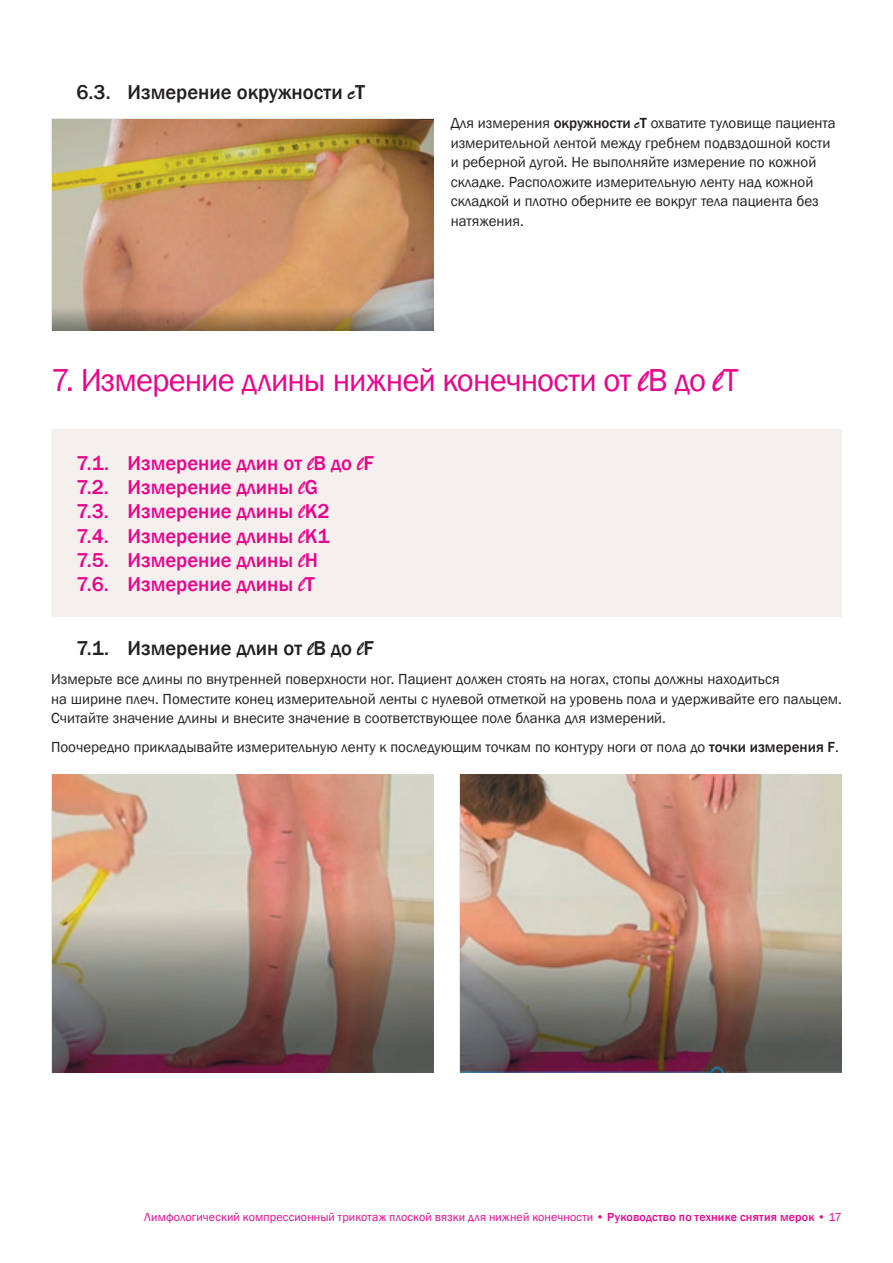
<style>
.page{position:relative;width:893px;height:1263px;background:#fff}
.page>*{position:absolute;margin:0;border:0;box-sizing:border-box;transform-origin:0 0}
.t1{font:32.7px "Franklin Gothic";letter-spacing:-.025em;color:#ed028c}
.t2{font:500 20.7px/24.5px "Franklin Gothic";color:#ed028c}
.t3{font:500 20.7px "Franklin Gothic";color:#231f20}
.t4{font:15px/19.5px "Franklin Gothic";color:#231f20}
.t5{font:12px "Franklin Gothic";letter-spacing:.015em;color:#ed028c}
.s1{font-family:"Brush Script Std";font-weight:400}
.s2{font-weight:500}
.s3{font-family:"Brush Script Std"}
</style>
<div class="page">
<img style="left:52px;top:119px;width:382px;height:211px">
<div style="left:51px;top:429px;width:791px;height:188px;background:#f3f0ee"></div>
<img style="left:53px;top:775px;width:381px;height:297px">
<img style="left:460px;top:775px;width:381px;height:297px">
<h2 class="t3" style="left:77px;top:79px;width:290px">6.3. Измерение окружности <span class="s1">c</span>T</h2>
<p class="t4" style="left:451px;top:114px;width:387px">Для измерения <span class="s2">окружности</span> <span class="s3">c</span><span class="s2">T</span> охватите туловище пациента измерительной лентой между гребнем подвздошной кости и реберной дугой. Не выполняйте измерение по кожной складке. Расположите измерительную ленту над кожной складкой и плотно оберните ее вокруг тела пациента без натяжения.</p>
<h1 class="t1" style="left:51px;top:360px;width:689px">7. Измерение длины нижней конечности от <span class="s3">l</span> B до <span class="s3">l</span> T</h1>
<h2 class="t2" style="left:77px;top:451px;width:299px">7.1. Измерение длин от <span class="s1">l</span>B до <span class="s1">l</span>F<br>7.2. Измерение длины <span class="s1">l</span>G<br>7.3. Измерение длины <span class="s1">l</span>K2<br>7.4. Измерение длины <span class="s1">l</span>K1<br>7.5. Измерение длины <span class="s1">l</span>H<br>7.6. Измерение длины <span class="s1">l</span>T</h2>
<h2 class="t3" style="left:77px;top:635px;width:299px">7.1. Измерение длин от <span class="s1">l</span>B до <span class="s1">l</span>F</h2>
<p class="t4" style="left:51px;top:670px;width:792px">Измерьте все длины по внутренней поверхности ног. Пациент должен стоять на ногах, стопы должны находиться<br>на ширине плеч. Поместите конец измерительной ленты с нулевой отметкой на уровень пола и удерживайте его пальцем.<br>Считайте значение длины и внесите значение в соответствующее поле бланка для измерений.</p>
<p class="t4" style="left:51px;top:738px;width:789px">Поочередно прикладывайте измерительную ленту к последующим точкам по контуру ноги от пола до <span class="s2">точки измерения F</span>.</p>
<p class="t5" style="left:144px;top:1210px;width:699px">Лимфологический компрессионный трикотаж плоской вязки для нижней конечности <span class="s2">• Руководство по технике снятия мерок •</span> 17</p>
</div>
